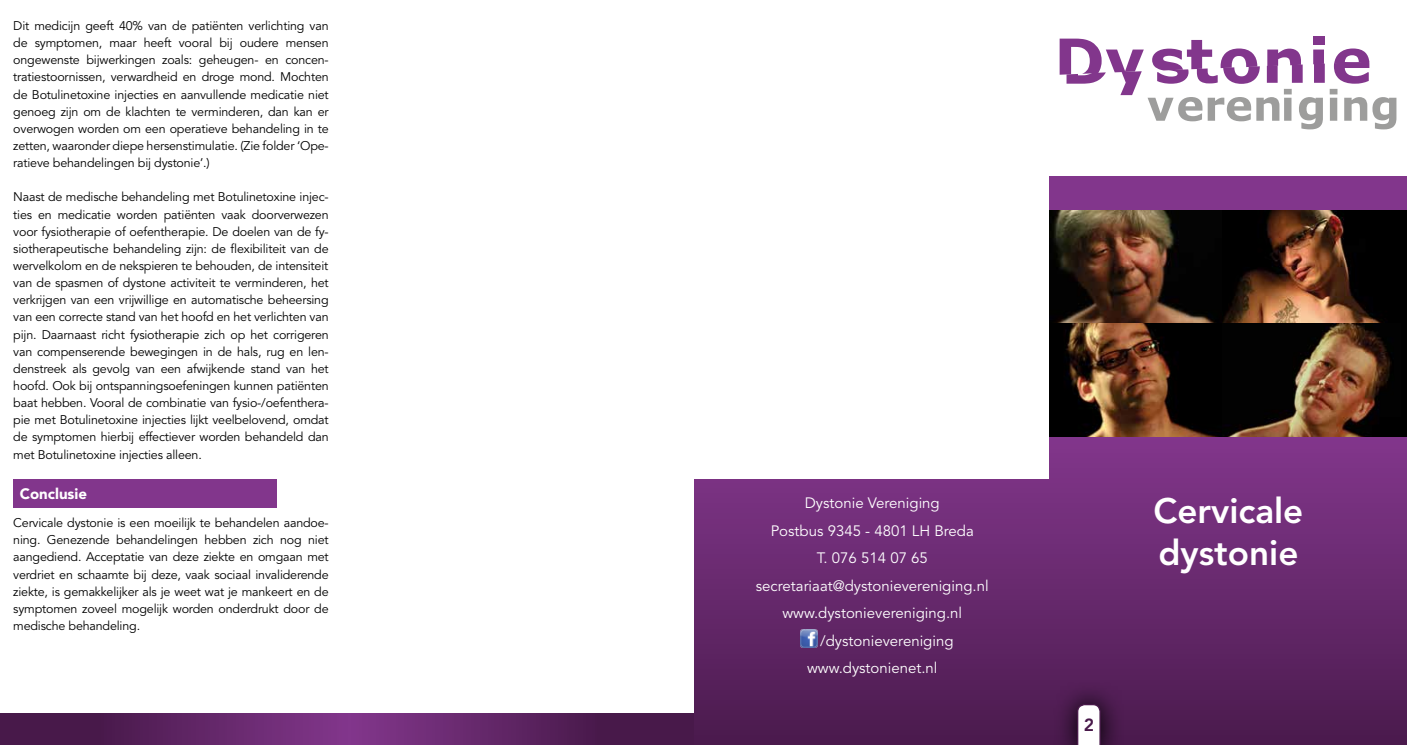
<style>
.page{position:relative;width:1407px;height:745px;background:#fff}
.page>*{position:absolute;margin:0;border:0;box-sizing:border-box;transform-origin:0 0}
.t1{font:800 35px/42px "Avenir";color:#fff}
.t2{font:800 17.5px "Avenir";color:#48184a}
.t3{font:15px "Avenir";color:#fff}
.t4{font:900 15px "Avenir";color:#fff}
.t5{font:12.5px/17.1px "Avenir";letter-spacing:-.015em;color:#000;text-align:justify}
</style>
<div class="page">
<svg style="left:0;top:713px;width:694px;height:31px;background:#5d2462"></svg>
<div style="left:694px;top:176px;width:713px;height:568px;background:#82368c"></div>
<div style="left:694px;top:436px;width:713px;height:308px;background:linear-gradient(to bottom,#84398e,#4b1a4d)"></div>
<div style="left:1313px;top:37px;width:11px;height:8px;background:#82368c"></div>
<svg style="left:1059px;top:39px;width:337px;height:90px"></svg>
<img style="left:800px;top:629px;width:18px;height:18px">
<img style="left:1049px;top:210px;width:352px;height:226px">
<div style="left:691px;top:0;width:358px;height:478px;background:#fff"></div>
<svg style="left:1053px;top:680px;width:71px;height:64px;background:#481a4b"></svg>
<svg style="left:1077px;top:703px;width:23px;height:41px"></svg>
<div style="left:13px;top:478px;width:263px;height:29px;background:#82368c"></div>
<p class="t5" style="left:13px;top:17px;width:317px">Dit medicijn geeft 40% van de patiënten verlichting van de symptomen, maar heeft vooral bij oudere mensen ongewenste bijwerkingen zoals: geheugen- en concen&shy;tratiestoornissen, verwardheid en droge mond. Mochten de Botulinetoxine injecties en aanvullende medicatie niet genoeg zijn om de klachten te verminderen, dan kan er overwogen worden om een operatieve behandeling in te zetten, waaronder diepe hersenstimulatie. (Zie folder ‘Ope&shy;ratieve behandelingen bij dystonie’.)</p>
<p class="t5" style="left:13px;top:189px;width:317px">Naast de medische behandeling met Botulinetoxine injec&shy;ties en medicatie worden patiënten vaak doorverwezen voor fysiotherapie of oefentherapie. De doelen van de fy&shy;siotherapeutische behandeling zijn: de flexibiliteit van de wervelkolom en de nekspieren te behouden, de intensiteit van de spasmen of dystone activiteit te verminderen, het verkrijgen van een vrijwillige en automatische beheersing van een correcte stand van het hoofd en het verlichten van pijn. Daarnaast richt fysiotherapie zich op het corrigeren van compenserende bewegingen in de hals, rug en len&shy;denstreek als gevolg van een afwijkende stand van het hoofd. Ook bij ontspanningsoefeningen kunnen patiënten baat hebben. Vooral de combinatie van fysio-/oefenthera&shy;pie met Botulinetoxine injecties lijkt veelbelovend, omdat de symptomen hierbij effectiever worden behandeld dan met Botulinetoxine injecties alleen.</p>
<p class="t4" style="left:20px;top:484px;width:69px">Conclusie</p>
<p class="t5" style="left:13px;top:514px;width:317px">Cervicale dystonie is een moeilijk te behandelen aandoe&shy;ning. Genezende behandelingen hebben zich nog niet aangediend. Acceptatie van deze ziekte en omgaan met verdriet en schaamte bij deze, vaak sociaal invaliderende ziekte, is gemakkelijker als je weet wat je mankeert en de symptomen zoveel mogelijk worden onderdrukt door de medische behandeling.</p>
<p class="t3" style="left:805px;top:494px;width:137px">Dystonie Vereniging</p>
<p class="t3" style="left:771px;top:521px;width:205px">Postbus 9345 - 4801 LH Breda</p>
<p class="t3" style="left:817px;top:549px;width:113px">T. 076 514 07 65</p>
<p class="t3" style="left:756px;top:576px;width:234px">secretariaat@dystonievereniging.nl</p>
<p class="t3" style="left:782px;top:604px;width:181px">www.dystonievereniging.nl</p>
<p class="t3" style="left:820px;top:631px;width:135px">/dystonievereniging</p>
<p class="t3" style="left:807px;top:659px;width:132px">www.dystonienet.nl</p>
<h2 class="t2" style="left:1083px;top:714px;width:12px">2</h2>
<h1 class="t1" style="left:1153px;top:489px;width:151px">Cervicale dystonie</h1>
</div>
